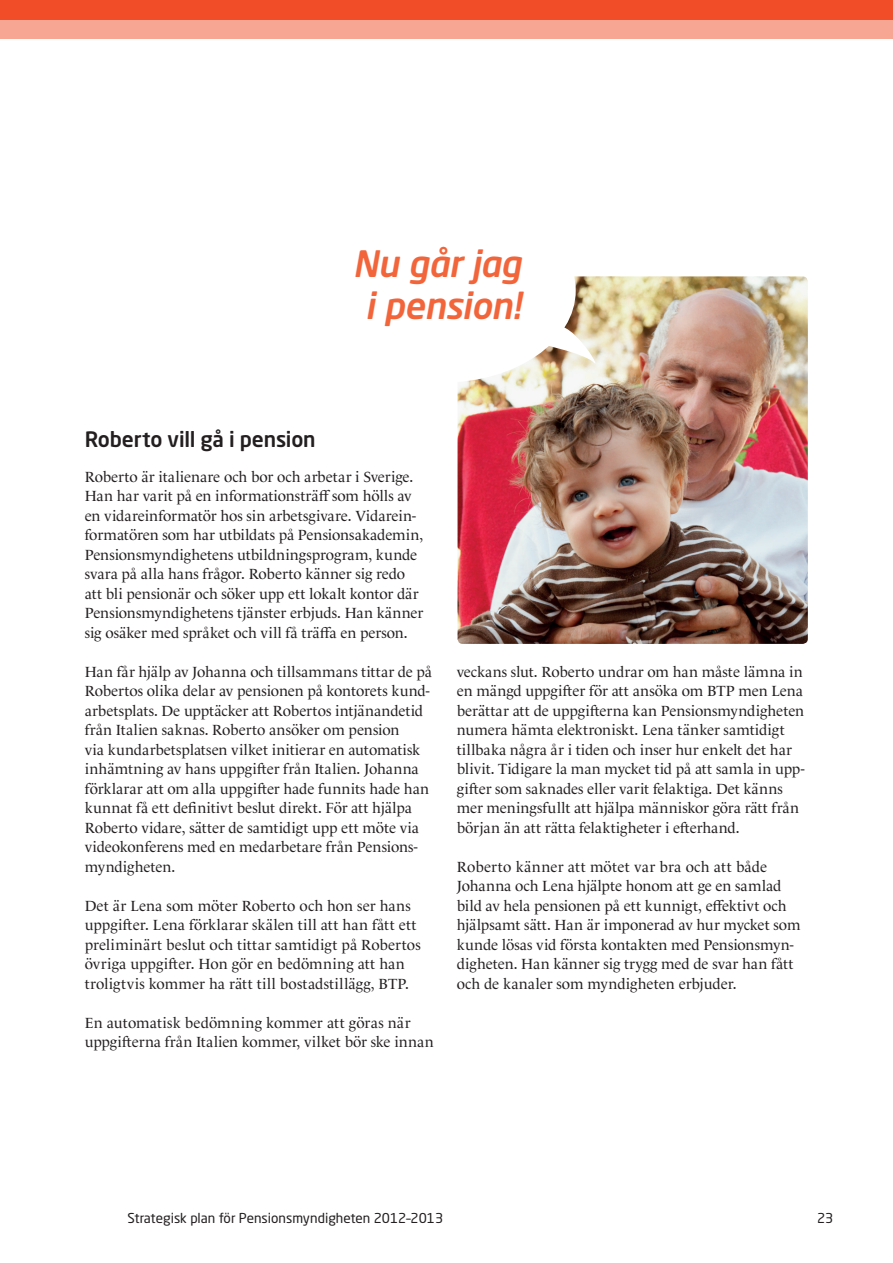
<style>
.page{position:relative;width:893px;height:1263px;background:#fff}
.page>*{position:absolute;margin:0;border:0;box-sizing:border-box;transform-origin:0 0}
.t1{font:italic 500 36px "Neo Sans Pro";letter-spacing:-.01em;color:#f2653b}
.t2{font:500 21px "Neo Sans Pro";letter-spacing:-.01em;color:#231f20}
.t3{font:15px/19.5px "Le Monde Livre Ptf";color:#231f20}
.t4{font:13.5px "Neo Sans Pro";color:#231f20}
</style>
<div class="page">
<div style="left:0;top:0;width:893px;height:38px;background:#f7a693"></div>
<div style="left:0;top:0;width:893px;height:19px;background:#f04d28"></div>
<img style="left:458px;top:276px;width:350px;height:368px">
<div style="left:309px;top:198px;width:267px;height:185px;background:#fff;border-radius:50%"></div>
<svg style="left:537px;top:320px;width:65px;height:51px"></svg>
<p class="t1" style="left:353px;top:241px;width:170px">Nu går jag</p>
<p class="t1" style="left:365px;top:283px;width:158px">i pension!</p>
<p class="t2" style="left:85px;top:426px;width:232px">Roberto vill gå i pension</p>
<p class="t3" style="left:85px;top:465px;width:340px">Roberto är italienare och bor och arbetar i Sverige.<br>Han har varit på en informationsträff som hölls av en vidareinformatör hos sin arbetsgivare. Vidarein&shy;formatören som har utbildats på Pensionsakademin, Pensionsmyndighetens utbildningsprogram, kunde svara på alla hans frågor. Roberto känner sig redo att bli pensionär och söker upp ett lokalt kontor där Pensionsmyndighetens tjänster erbjuds. Han känner sig osäker med språket och vill få träffa en person.</p>
<p class="t3" style="left:85px;top:660px;width:349px">Han får hjälp av Johanna och tillsammans tittar de på Robertos olika delar av pensionen på kontorets kund&shy;arbetsplats. De upptäcker att Robertos intjänandetid från Italien saknas. Roberto ansöker om pension<br>via kundarbetsplatsen vilket initierar en automatisk inhämtning av hans uppgifter från Italien. Johanna förklarar att om alla uppgifter hade funnits hade han kunnat få ett definitivt beslut direkt. För att hjälpa Roberto vidare, sätter de samtidigt upp ett möte via videokonferens med en medarbetare från Pensions&shy;myndigheten.</p>
<p class="t3" style="left:85px;top:894px;width:337px">Det är Lena som möter Roberto och hon ser hans uppgifter. Lena förklarar skälen till att han fått ett preliminärt beslut och tittar samtidigt på Robertos övriga uppgifter. Hon gör en bedömning att han</p>
<p class="t3" style="left:85px;top:972px;width:326px">troligtvis kommer ha rätt till bostadstillägg, BTP.</p>
<p class="t3" style="left:85px;top:1011px;width:350px">En automatisk bedömning kommer att göras när uppgifterna från Italien kommer, vilket bör ske innan</p>
<p class="t3" style="left:457px;top:660px;width:349px">veckans slut. Roberto undrar om han måste lämna in en mängd uppgifter för att ansöka om BTP men Lena berättar att de uppgifterna kan Pensionsmyndigheten numera hämta elektroniskt. Lena tänker samtidigt tillbaka några år i tiden och inser hur enkelt det har blivit. Tidigare la man mycket tid på att samla in upp&shy;gifter som saknades eller varit felaktiga. Det känns mer meningsfullt att hjälpa människor göra rätt från början än att rätta felaktigheter i efterhand.</p>
<p class="t3" style="left:457px;top:855px;width:345px">Roberto känner att mötet var bra och att både Johanna och Lena hjälpte honom att ge en samlad bild av hela pensionen på ett kunnigt, effektivt och hjälpsamt sätt. Han är imponerad av hur mycket som kunde lösas vid första kontakten med Pensionsmyn&shy;digheten. Han känner sig trygg med de svar han fått och de kanaler som myndigheten erbjuder.</p>
<p class="t4" style="left:128px;top:1210px;width:317px">Strategisk plan för Pensionsmyndigheten 2012–2013</p>
<p class="t4" style="left:817px;top:1210px;width:18px">23</p>
</div>
